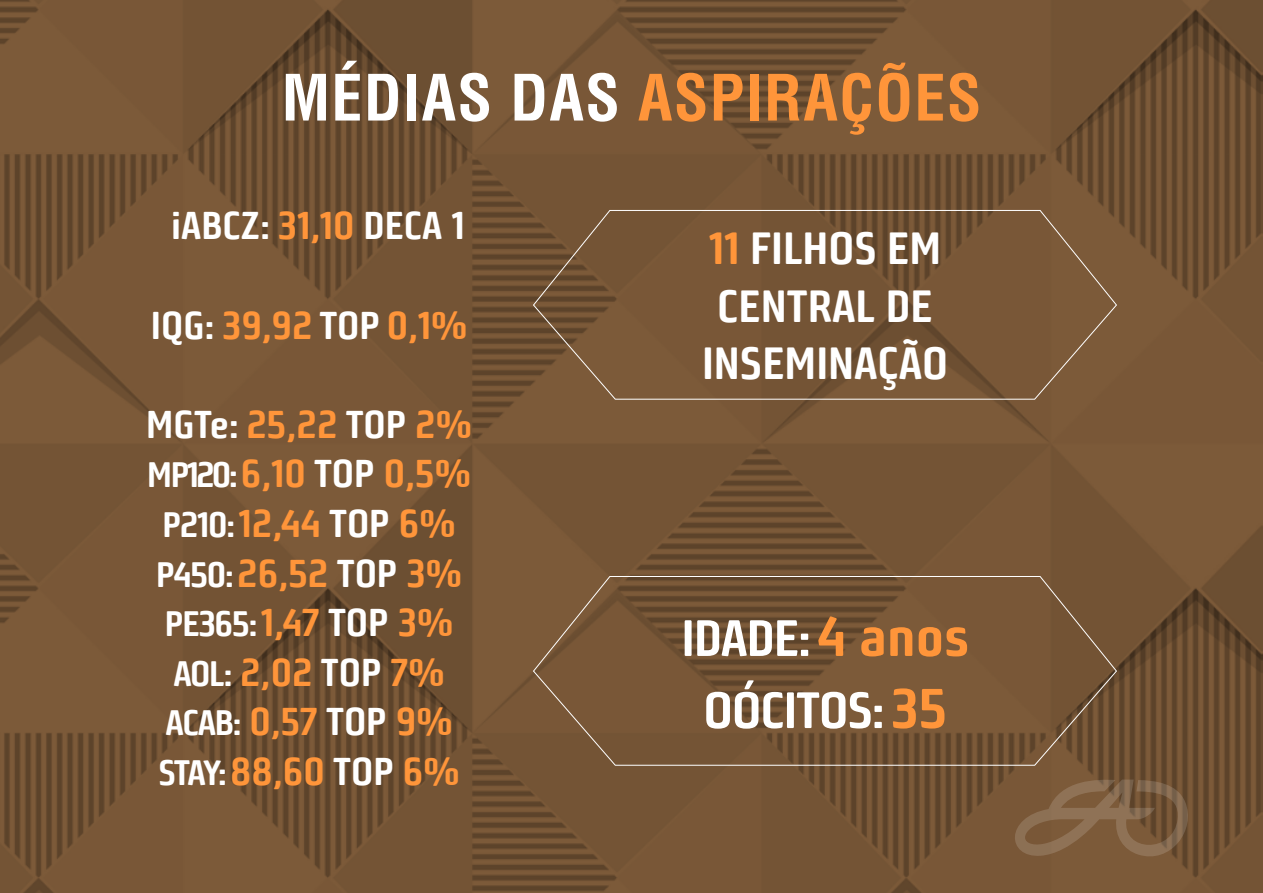
<style>
.page{position:relative;width:1263px;height:893px;background:#fff}
.page>*{position:absolute;margin:0;border:0;box-sizing:border-box;transform-origin:0 0}
.t1{font:700 condensed 62.25px "Helvetica LT Std";letter-spacing:.02em;color:#ff953a}
.t2{font:700 51.15px/72.2px "Bunuelo Clean Pro";letter-spacing:-.02em;color:#fff;text-align:center}
.t3{font:700 44.85px/57.6px "Bunuelo Clean Pro";color:#fff;text-align:center}
.t4{font:700 38.55px/49.7px "Bunuelo Clean Pro";color:#ff953a;text-align:center}
.t5{font:700 38.55px "Bunuelo Clean Pro";color:#fff}
.t6{font:700 35.25px "Bunuelo Clean Pro";letter-spacing:-.04em;color:#fff}
.s1{color:#fff}
.s2{color:#ff953a}
.s3{font-size:35.25px;color:#fff}
.s4{font-size:38.55px;color:#ff953a}
.s5{font-size:38.55px}
.s6{font-size:56.1px;color:#ff953a}
</style>
<div class="page">
<img style="left:0;top:0;width:1263px;height:893px">
<svg style="left:1004px;top:779px;width:193px;height:79px;background:#7d5e40"></svg>
<svg style="left:533px;top:210px;width:584px;height:190px;background:#785738"></svg>
<svg style="left:533px;top:576px;width:584px;height:190px;background:#765637"></svg>
<h1 class="t1" style="left:282px;top:59px;width:701px"><span class="s1">MÉDIAS DAS</span> ASPIRAÇÕES</h1>
<p class="t5" style="left:171px;top:203px;width:295px">iABCZ: <span class="s2">31,10</span> DECA 1</p>
<p class="t4" style="left:151px;top:301px;width:318px"><span class="s1">IQG:</span> 39,92 <span class="s1">TOP</span> 0,1%</p>
<p class="t4" style="left:146px;top:400px;width:327px"><span class="s1">MGTe:</span> 25,22 <span class="s1">TOP</span> 2%<br><span class="s3">MP120:</span>6,10 <span class="s1">TOP</span> 0,5%<br><span class="s3">P210:</span>12,44 <span class="s1">TOP</span> 6%<br><span class="s3">P450:</span>26,52 <span class="s1">TOP</span> 3%</p>
<p class="t6" style="left:165px;top:602px;width:290px">PE365:<span class="s4">1,47</span> <span class="s5">TOP</span> <span class="s4">3%</span></p>
<p class="t4" style="left:158px;top:648px;width:303px"><span class="s3">AOL:</span> 2,02 <span class="s1">TOP</span> 7%<br><span class="s3">ACAB:</span> 0,57 <span class="s1">TOP</span> 9%<br><span class="s3">STAY:</span>88,60 <span class="s1">TOP</span> 6%</p>
<p class="t3" style="left:702px;top:220px;width:247px"><span class="s2">11</span> FILHOS EM<br>CENTRAL DE<br>INSEMINAÇÃO</p>
<h2 class="t2" style="left:681px;top:603px;width:289px">IDADE: <span class="s6">4 anos<br></span>OÓCITOS: <span class="s6">35</span></h2>
</div>
